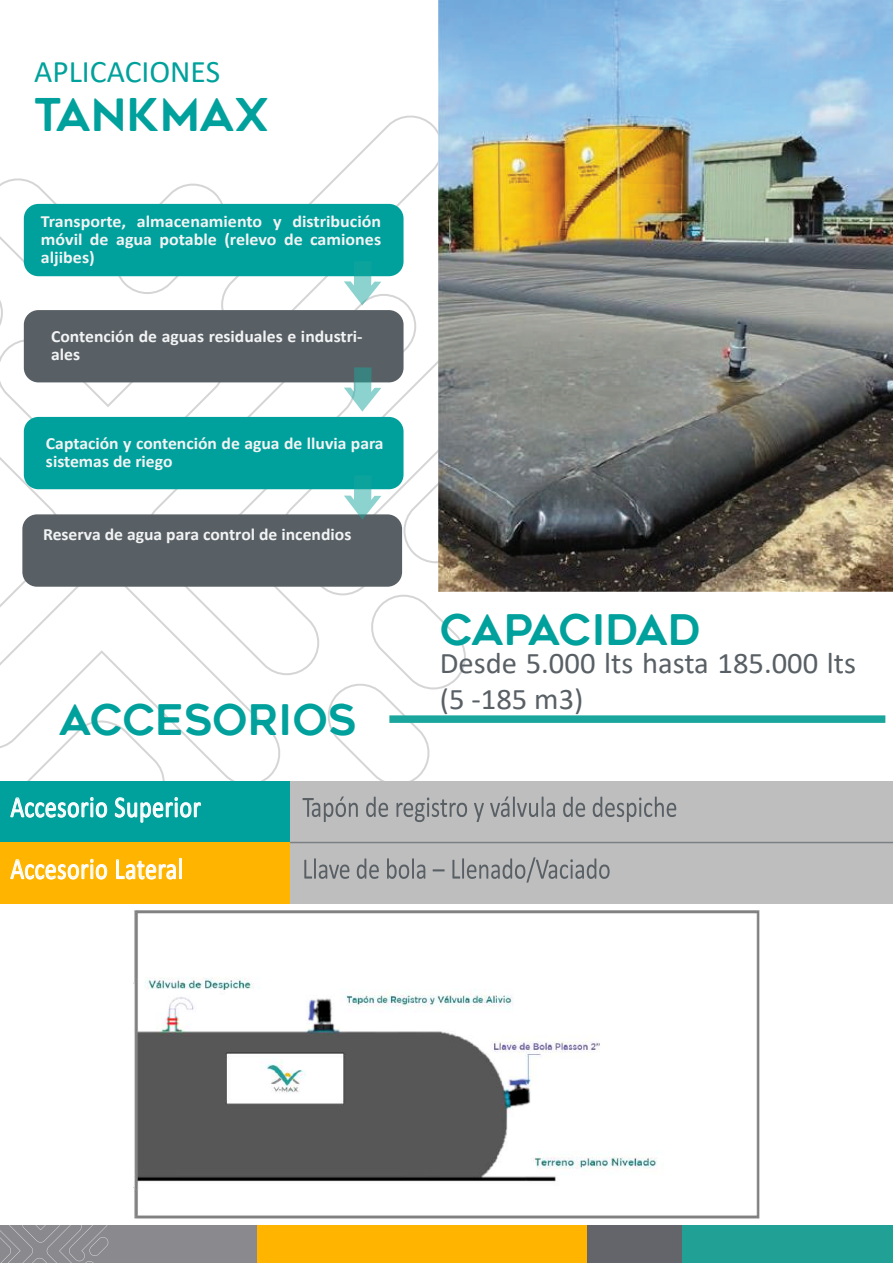
<style>
.page{position:relative;width:893px;height:1263px;background:#fff}
.page>*{position:absolute;margin:0;border:0;box-sizing:border-box;transform-origin:0 0}
.t1{font:45px "Geometos Rounded";color:#00a19c}
.t2{font:42px "Geometos Rounded";color:#00a19c}
.t3{font:31.5px "Calibri";color:#00a19c}
.t4{font:30px/36px "Calibri";color:#596065}
.t5{font:29.7px/61.8px "Calibri";letter-spacing:.025em;color:#fff;scale:.8 1}
.t6{font:700 17.1px/18px "Calibri";color:#f2f3f4}
.t7{font:700 17.1px/18px "Calibri";color:#f2f3f4;text-align:justify;scale:1.05 1}
</style>
<div class="page">
<div style="left:0;top:1225px;width:257px;height:38px;background:#8a8a8e"></div>
<div style="left:257px;top:1225px;width:404px;height:38px;background:#ffb500"></div>
<div style="left:587px;top:1225px;width:95px;height:38px;background:#63656a"></div>
<div style="left:682px;top:1225px;width:211px;height:38px;background:#21a196"></div>
<svg style="left:0;top:1225px;width:109px;height:38px"></svg>
<svg style="left:253px;top:116px;width:184px;height:194px"></svg>
<svg style="left:278px;top:326px;width:159px;height:269px"></svg>
<svg style="left:403px;top:449px;width:34px;height:115px"></svg>
<svg style="left:253px;top:587px;width:30px;height:194px"></svg>
<div style="left:24px;top:204px;width:380px;height:72px;background:#00a19c;border-radius:15px"></div>
<div style="left:24px;top:310px;width:380px;height:72px;background:#596065;border-radius:15px"></div>
<div style="left:24px;top:417px;width:380px;height:72px;background:#00a19c;border-radius:15px"></div>
<div style="left:22px;top:514px;width:380px;height:73px;background:#596065;border-radius:15px"></div>
<svg style="left:340px;top:261px;width:76px;height:151px"></svg>
<svg style="left:344px;top:476px;width:37px;height:43px"></svg>
<div style="left:389px;top:715px;width:496px;height:8px;background:#1aa69d"></div>
<div style="left:0;top:781px;width:290px;height:61px;background:#00a19c"></div>
<div style="left:290px;top:781px;width:603px;height:61px;background:#bfbebe"></div>
<div style="left:0;top:842px;width:290px;height:62px;background:#ffb500"></div>
<div style="left:290px;top:842px;width:603px;height:62px;background:#bfbebe"></div>
<hr style="left:290px;top:842px;width:603px;height:1px;background:#7c8084">
<svg style="left:0;top:178px;width:253px;height:702px"></svg>
<svg style="left:286px;top:595px;width:390px;height:288px"></svg>
<img style="left:437px;top:0;width:456px;height:592px">
<img style="left:133px;top:910px;width:627px;height:309px">
<h3 class="t3" style="left:34px;top:50px;width:187px">APLICACIONES</h3>
<h1 class="t1" style="left:33px;top:90px;width:237px">TANKMAX</h1>
<p class="t7" style="left:41px;top:212px;width:326px">Transporte, almacenamiento y distribución móvil de agua potable (relevo de camiones aljibes)</p>
<p class="t6" style="left:51px;top:327px;width:313px">Contención de aguas residuales e industri&shy;ales</p>
<p class="t6" style="left:46px;top:434px;width:339px">Captación y contención de agua de lluvia para sistemas de riego</p>
<p class="t6" style="left:43px;top:525px;width:310px">Reserva de agua para control de incendios</p>
<h2 class="t2" style="left:59px;top:696px;width:299px">ACCESORIOS</h2>
<h3 class="t5" style="left:10px;top:775px;width:240px">Accesorio Superior<br>Accesorio Lateral</h3>
<h2 class="t2" style="left:440px;top:606px;width:263px">CAPACIDAD</h2>
<h3 class="t4" style="left:440px;top:644px;width:418px">Desde 5.000 lts hasta 185.000 lts (5 -185 m3)</h3>
</div>
